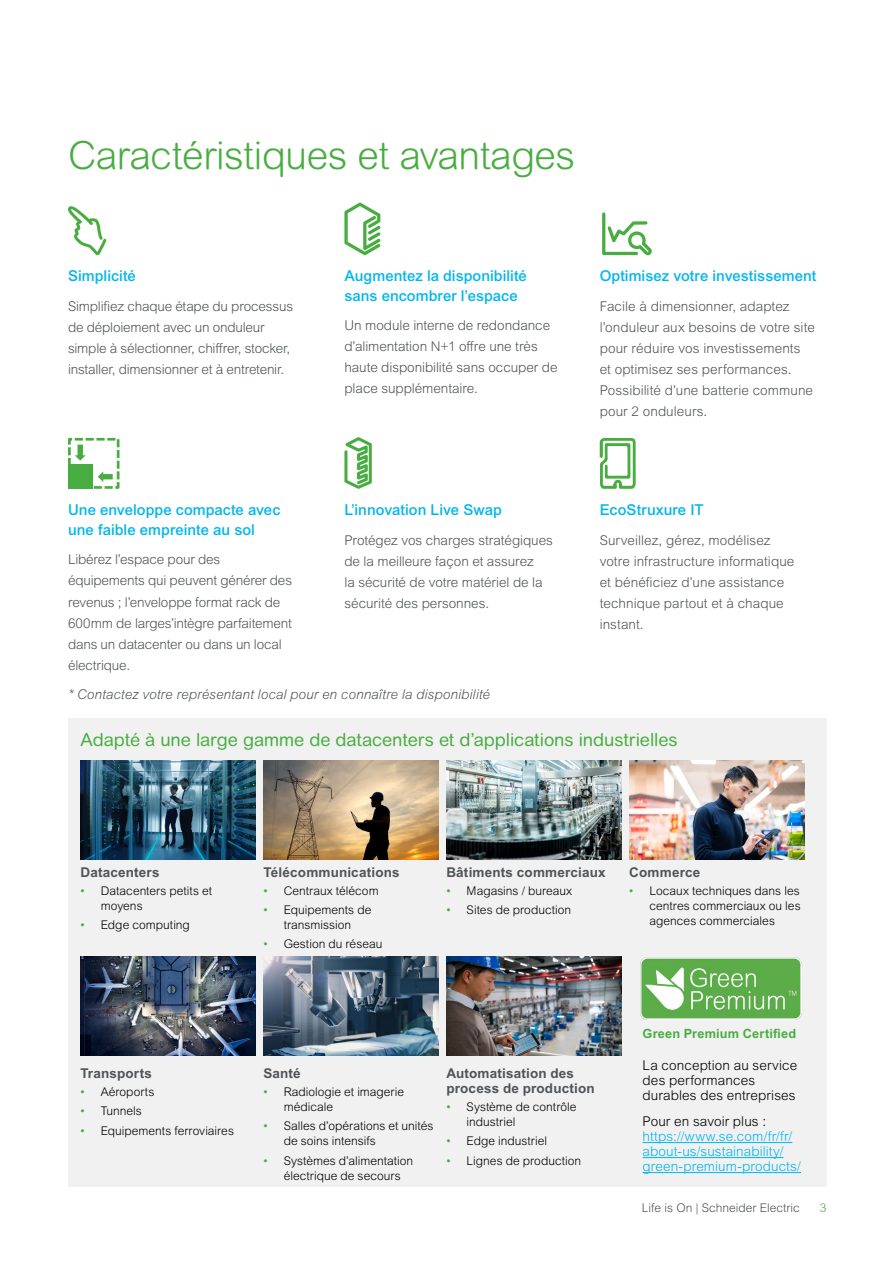
<style>
.page{position:relative;width:893px;height:1263px;background:#fff}
.page>*{position:absolute;margin:0;border:0;box-sizing:border-box;transform-origin:0 0}
.t1{font:300 39px "Arial Rounded MT Pro";letter-spacing:-.01em;color:#48ad40}
.t2{font:18px "Arial Rounded MT Pro";letter-spacing:-.005em;color:#48ad40}
.t3{font:500 15px/19.5px "Arial MT Pro";letter-spacing:.005em;color:#00b6ed}
.t4{font:300 13.5px/21px "Arial MT Pro";letter-spacing:-.005em;color:#505456}
.t5{font:700 13.5px/15px "Arial MT Pro";letter-spacing:.015em;color:#505456}
.t6{font:300 13.5px/15px "Arial MT Pro";letter-spacing:.005em;color:#000}
.t7{font:300 13.5px/15px "Arial MT Pro";letter-spacing:.005em;color:#00b6ed}
.t8{font:italic 300 13.5px "Arial MT Pro";letter-spacing:.005em;color:#505456}
.t9{font:700 12.75px "Arial MT Pro";letter-spacing:.015em;color:#48ad40}
.t10{font:300 12px/15px "Arial MT Pro";color:#000}
.t11{font:300 12px "Arial MT Pro";color:#505456}
.t12{font:300 12px "Arial MT Pro";color:#48ad40}
.s1{font-family:"Arial Rounded MT Pro";font-weight:400;color:#48ad40}
</style>
<div class="page">
<svg style="left:68px;top:206px;width:38px;height:49px"></svg>
<svg style="left:600px;top:438px;width:36px;height:51px"></svg>
<svg style="left:602px;top:212px;width:50px;height:43px"></svg>
<svg style="left:344px;top:437px;width:28px;height:52px"></svg>
<svg style="left:344px;top:203px;width:37px;height:52px"></svg>
<div style="left:68px;top:718px;width:758px;height:469px;background:#f1f1f2"></div>
<img style="left:263px;top:761px;width:175px;height:98px">
<img style="left:81px;top:761px;width:174px;height:98px">
<img style="left:446px;top:761px;width:175px;height:98px">
<img style="left:629px;top:761px;width:175px;height:98px">
<img style="left:263px;top:957px;width:175px;height:98px">
<img style="left:446px;top:957px;width:175px;height:98px">
<img style="left:81px;top:957px;width:174px;height:98px">
<hr style="left:643px;top:1142px;width:149px;height:1px;background:#00b6ed">
<hr style="left:643px;top:1157px;width:140px;height:1px;background:#00b6ed">
<hr style="left:643px;top:1172px;width:158px;height:1px;background:#00b6ed">
<img style="left:640px;top:957px;width:162px;height:63px">
<svg style="left:68px;top:438px;width:51px;height:51px"></svg>
<h1 class="t1" style="left:68px;top:133px;width:509px">Caractéristiques et avantages</h1>
<p class="t3" style="left:68px;top:267px;width:69px">Simplicité</p>
<p class="t4" style="left:68px;top:296px;width:227px">Simplifiez chaque étape du processus de déploiement avec un onduleur simple à sélectionner, chiffrer, stocker, installer, dimensionner et à entretenir.</p>
<p class="t3" style="left:344px;top:267px;width:184px">Augmentez la disponibilité sans encombrer l’espace</p>
<p class="t4" style="left:344px;top:315px;width:215px">Un module interne de redondance d’alimentation N+1 offre une très haute disponibilité sans occuper de place supplémentaire.</p>
<p class="t3" style="left:344px;top:501px;width:159px">L’innovation Live Swap</p>
<p class="t4" style="left:344px;top:530px;width:210px">Protégez vos charges stratégiques de la meilleure façon et assurez<br>la sécurité de votre matériel de la sécurité des personnes.</p>
<p class="t3" style="left:68px;top:501px;width:214px">Une enveloppe compacte avec une faible empreinte au sol</p>
<p class="t4" style="left:68px;top:549px;width:226px">Libérez l’espace pour des équipements qui peuvent générer des revenus ; l’enveloppe format rack de<br>600mm de larges’intègre parfaitement dans un datacenter ou dans un local électrique.</p>
<p class="t8" style="left:68px;top:686px;width:423px">* Contactez votre représentant local pour en connaître la disponibilité</p>
<p class="t3" style="left:600px;top:267px;width:218px">Optimisez votre investissement</p>
<p class="t4" style="left:600px;top:296px;width:217px">Facile à dimensionner, adaptez l’onduleur aux besoins de votre site pour réduire vos investissements et optimisez ses performances.<br>Possibilité d’une batterie commune pour 2 onduleurs.</p>
<p class="t3" style="left:600px;top:501px;width:106px">EcoStruxure IT</p>
<p class="t4" style="left:600px;top:530px;width:196px">Surveillez, gérez, modélisez votre infrastructure informatique et bénéficiez d’une assistance technique partout et à chaque instant.</p>
<h2 class="t2" style="left:81px;top:729px;width:598px">Adapté à une large gamme de datacenters et d’applications industrielles</h2>
<p class="t5" style="left:81px;top:865px;width:81px">Datacenters</p>
<p class="t10" style="left:101px;top:883px;width:113px;text-indent:-20px"><span class="s1">•</span> Datacenters petits et moyens</p>
<p class="t10" style="left:81px;top:918px;width:111px"><span class="s1">•</span> Edge computing</p>
<p class="t5" style="left:263px;top:865px;width:138px">Télécommunications</p>
<p class="t10" style="left:263px;top:883px;width:117px"><span class="s1">•</span> Centraux télécom</p>
<p class="t10" style="left:263px;top:903px;width:109px;text-align:center"><span class="s1">•</span> Equipements de transmission</p>
<p class="t10" style="left:263px;top:937px;width:120px"><span class="s1">•</span> Gestion du réseau</p>
<p class="t5" style="left:446px;top:865px;width:161px">Bâtiments commerciaux</p>
<p class="t10" style="left:446px;top:883px;width:127px"><span class="s1">•</span> Magasins / bureaux</p>
<p class="t10" style="left:446px;top:903px;width:126px"><span class="s1">•</span> Sites de production</p>
<p class="t5" style="left:629px;top:865px;width:72px">Commerce</p>
<p class="t10" style="left:649px;top:883px;width:153px;text-align:justify;text-indent:-20px"><span class="s1">•</span> Locaux techniques dans les centres commerciaux ou les agences commerciales</p>
<p class="t5" style="left:81px;top:1066px;width:73px">Transports</p>
<p class="t10" style="left:81px;top:1084px;width:75px"><span class="s1">•</span> Aéroports</p>
<p class="t10" style="left:81px;top:1104px;width:63px"><span class="s1">•</span> Tunnels</p>
<p class="t10" style="left:81px;top:1123px;width:155px"><span class="s1">•</span> Equipements ferroviaires</p>
<p class="t5" style="left:263px;top:1066px;width:39px">Santé</p>
<p class="t10" style="left:284px;top:1084px;width:122px;text-indent:-20px"><span class="s1">•</span> Radiologie et imagerie médicale</p>
<p class="t10" style="left:284px;top:1119px;width:151px;text-indent:-20px"><span class="s1">•</span> Salles d’opérations et unités de soins intensifs</p>
<p class="t10" style="left:284px;top:1153px;width:131px;text-indent:-20px"><span class="s1">•</span> Systèmes d’alimentation électrique de secours</p>
<p class="t5" style="left:446px;top:1066px;width:150px">Automatisation des process de production</p>
<p class="t10" style="left:467px;top:1099px;width:111px;text-indent:-20px"><span class="s1">•</span> Système de contrôle industriel</p>
<p class="t10" style="left:446px;top:1134px;width:102px"><span class="s1">•</span> Edge industriel</p>
<p class="t10" style="left:446px;top:1153px;width:136px"><span class="s1">•</span> Lignes de production</p>
<p class="t9" style="left:643px;top:1026px;width:155px">Green Premium Certified</p>
<p class="t6" style="left:643px;top:1058px;width:156px">La conception au service des performances durables des entreprises</p>
<p class="t6" style="left:643px;top:1114px;width:125px">Pour en savoir plus :</p>
<p class="t7" style="left:643px;top:1129px;width:160px">https://www.se.com/fr/fr/ about-us/sustainability/ green-premium-products/</p>
<p class="t11" style="left:642px;top:1200px;width:159px">Life is On | Schneider Electric</p>
<p class="t12" style="left:820px;top:1200px;width:8px">3</p>
</div>
